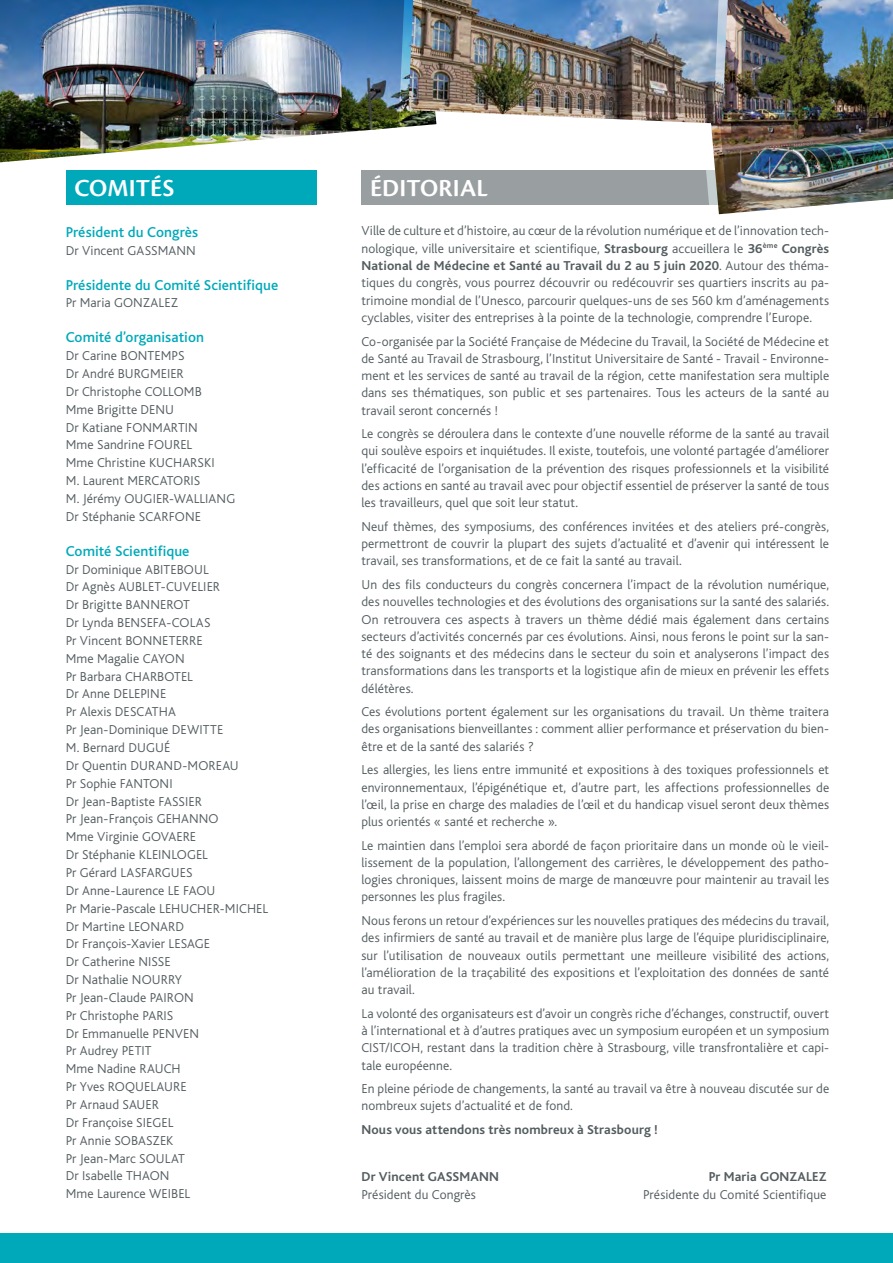
<style>
.page{position:relative;width:893px;height:1263px;background:#fff}
.page>*{position:absolute;margin:0;border:0;box-sizing:border-box;transform-origin:0 0}
.t1{font:600 25.5px "Cronos Pro";letter-spacing:.005em;color:#fff}
.t2{font:500 15px "Bliss";letter-spacing:.005em;color:#00a9b9}
.t3{font:300 13.5px/17.9px "Bliss";letter-spacing:.01em;color:#535c5f;text-align:justify}
.t4{font:700 13.5px "Bliss";letter-spacing:.01em;color:#535c5f}
.s1{font-weight:700}
</style>
<div class="page">
<div style="left:361px;top:170px;width:468px;height:34px;background:#999fa1"></div>
<img style="left:677px;top:0;width:216px;height:215px">
<img style="left:0;top:0;width:390px;height:163px">
<img style="left:390px;top:0;width:358px;height:135px">
<div style="left:66px;top:170px;width:251px;height:34px;background:#00a9b9"></div>
<div style="left:0;top:1233px;width:893px;height:30px;background:#00a9b9"></div>
<h1 class="t1" style="left:74px;top:174px;width:101px">COMITÉS</h1>
<p class="t2" style="left:66px;top:224px;width:134px">Président du Congrès</p>
<p class="t3" style="left:66px;top:242px;width:132px">Dr Vincent GASSMANN</p>
<p class="t2" style="left:66px;top:277px;width:214px">Présidente du Comité Scientifique</p>
<p class="t3" style="left:66px;top:294px;width:114px">Pr Maria GONZALEZ</p>
<p class="t2" style="left:66px;top:329px;width:140px">Comité d’organisation</p>
<p class="t3" style="left:66px;top:347px;width:171px;text-align:left">Dr Carine BONTEMPS<br>Dr André BURGMEIER<br>Dr Christophe COLLOMB<br>Mme Brigitte DENU<br>Dr Katiane FONMARTIN<br>Mme Sandrine FOUREL<br>Mme Christine KUCHARSKI<br>M. Laurent MERCATORIS<br>M. Jérémy OUGIER-WALLIANG<br>Dr Stéphanie SCARFONE</p>
<p class="t2" style="left:66px;top:543px;width:125px">Comité Scientifique</p>
<p class="t3" style="left:66px;top:560px;width:204px;text-align:left">Dr Dominique ABITEBOUL<br>Dr Agnès AUBLET-CUVELIER<br>Dr Brigitte BANNEROT<br>Dr Lynda BENSEFA-COLAS<br>Pr Vincent BONNETERRE<br>Mme Magalie CAYON<br>Pr Barbara CHARBOTEL<br>Dr Anne DELEPINE<br>Pr Alexis DESCATHA<br>Pr Jean-Dominique DEWITTE<br>M. Bernard DUGUÉ<br>Dr Quentin DURAND-MOREAU<br>Pr Sophie FANTONI<br>Dr Jean-Baptiste FASSIER<br>Pr Jean-François GEHANNO<br>Mme Virginie GOVAERE<br>Dr Stéphanie KLEINLOGEL<br>Pr Gérard LASFARGUES<br>Dr Anne-Laurence LE FAOU<br>Pr Marie-Pascale LEHUCHER-MICHEL<br>Dr Martine LEONARD<br>Dr François-Xavier LESAGE<br>Dr Catherine NISSE<br>Dr Nathalie NOURRY<br>Pr Jean-Claude PAIRON<br>Pr Christophe PARIS<br>Dr Emmanuelle PENVEN<br>Pr Audrey PETIT<br>Mme Nadine RAUCH<br>Pr Yves ROQUELAURE<br>Pr Arnaud SAUER<br>Dr Françoise SIEGEL<br>Pr Annie SOBASZEK<br>Pr Jean-Marc SOULAT<br>Dr Isabelle THAON<br>Mme Laurence WEIBEL</p>
<h1 class="t1" style="left:370px;top:174px;width:119px">ÉDITORIAL</h1>
<p class="t3" style="left:361px;top:223px;width:469px;line-height:17.2px">Ville de culture et d’histoire, au cœur de la révolution numérique et de l’innovation tech&shy;nologique, ville universitaire et scientifique, <span class="s1">Strasbourg</span> accueillera le <span class="s1">36</span><sup>ème</sup> <span class="s1">Congrès National de Médecine et Santé au Travail du 2 au 5 juin 2020</span>. Autour des théma&shy;tiques du congrès, vous pourrez découvrir ou redécouvrir ses quartiers inscrits au pa&shy;trimoine mondial de l’Unesco, parcourir quelques-uns de ses 560 km d’aménagements cyclables, visiter des entreprises à la pointe de la technologie, comprendre l’Europe.</p>
<p class="t3" style="left:361px;top:333px;width:469px;line-height:17.2px">Co-organisée par la Société Française de Médecine du Travail, la Société de Médecine et de Santé au Travail de Strasbourg, l’Institut Universitaire de Santé - Travail - Environne&shy;ment et les services de santé au travail de la région, cette manifestation sera multiple dans ses thématiques, son public et ses partenaires. Tous les acteurs de la santé au travail seront concernés !</p>
<p class="t3" style="left:361px;top:425px;width:469px;line-height:17.2px">Le congrès se déroulera dans le contexte d’une nouvelle réforme de la santé au travail qui soulève espoirs et inquiétudes. Il existe, toutefois, une volonté partagée d’améliorer l’efficacité de l’organisation de la prévention des risques professionnels et la visibilité des actions en santé au travail avec pour objectif essentiel de préserver la santé de tous les travailleurs, quel que soit leur statut.</p>
<p class="t3" style="left:361px;top:518px;width:469px;line-height:17.2px">Neuf thèmes, des symposiums, des conférences invitées et des ateliers pré-congrès, permettront de couvrir la plupart des sujets d’actualité et d’avenir qui intéressent le travail, ses transformations, et de ce fait la santé au travail.</p>
<p class="t3" style="left:361px;top:576px;width:469px;line-height:17.2px">Un des fils conducteurs du congrès concernera l’impact de la révolution numérique, des nouvelles technologies et des évolutions des organisations sur la santé des salariés.<br>On retrouvera ces aspects à travers un thème dédié mais également dans certains secteurs d’activités concernés par ces évolutions. Ainsi, nous ferons le point sur la san&shy;té des soignants et des médecins dans le secteur du soin et analyserons l’impact des transformations dans les transports et la logistique afin de mieux en prévenir les effets délétères.</p>
<p class="t3" style="left:361px;top:703px;width:469px;line-height:17.2px">Ces évolutions portent également sur les organisations du travail. Un thème traitera des organisations bienveillantes : comment allier performance et préservation du bien&shy;être et de la santé des salariés ?</p>
<p class="t3" style="left:361px;top:761px;width:469px;line-height:17.2px">Les allergies, les liens entre immunité et expositions à des toxiques professionnels et environnementaux, l’épigénétique et, d’autre part, les affections professionnelles de l’œil, la prise en charge des maladies de l’œil et du handicap visuel seront deux thèmes plus orientés « santé et recherche ».</p>
<p class="t3" style="left:361px;top:837px;width:469px;line-height:17.2px">Le maintien dans l’emploi sera abordé de façon prioritaire dans un monde où le vieil&shy;lissement de la population, l’allongement des carrières, le développement des patho&shy;logies chroniques, laissent moins de marge de manœuvre pour maintenir au travail les personnes les plus fragiles.</p>
<p class="t3" style="left:361px;top:912px;width:469px;line-height:17.2px">Nous ferons un retour d’expériences sur les nouvelles pratiques des médecins du travail, des infirmiers de santé au travail et de manière plus large de l’équipe pluridisciplinaire, sur l’utilisation de nouveaux outils permettant une meilleure visibilité des actions, l’amélioration de la traçabilité des expositions et l’exploitation des données de santé au travail.</p>
<p class="t3" style="left:361px;top:1005px;width:469px;line-height:17.2px">La volonté des organisateurs est d’avoir un congrès riche d’échanges, constructif, ouvert à l’international et à d’autres pratiques avec un symposium européen et un symposium CIST/ICOH, restant dans la tradition chère à Strasbourg, ville transfrontalière et capi&shy;tale européenne.</p>
<p class="t3" style="left:361px;top:1080px;width:469px;line-height:17.2px">En pleine période de changements, la santé au travail va être à nouveau discutée sur de nombreux sujets d’actualité et de fond.</p>
<p class="t4" style="left:361px;top:1122px;width:298px">Nous vous attendons très nombreux à Strasbourg !</p>
<p class="t4" style="left:361px;top:1170px;width:139px">Dr Vincent GASSMANN</p>
<p class="t4" style="left:709px;top:1170px;width:119px">Pr Maria GONZALEZ</p>
<p class="t3" style="left:361px;top:1185px;width:116px">Président du Congrès</p>
<p class="t3" style="left:643px;top:1185px;width:185px">Présidente du Comité Scientifique</p>
</div>
